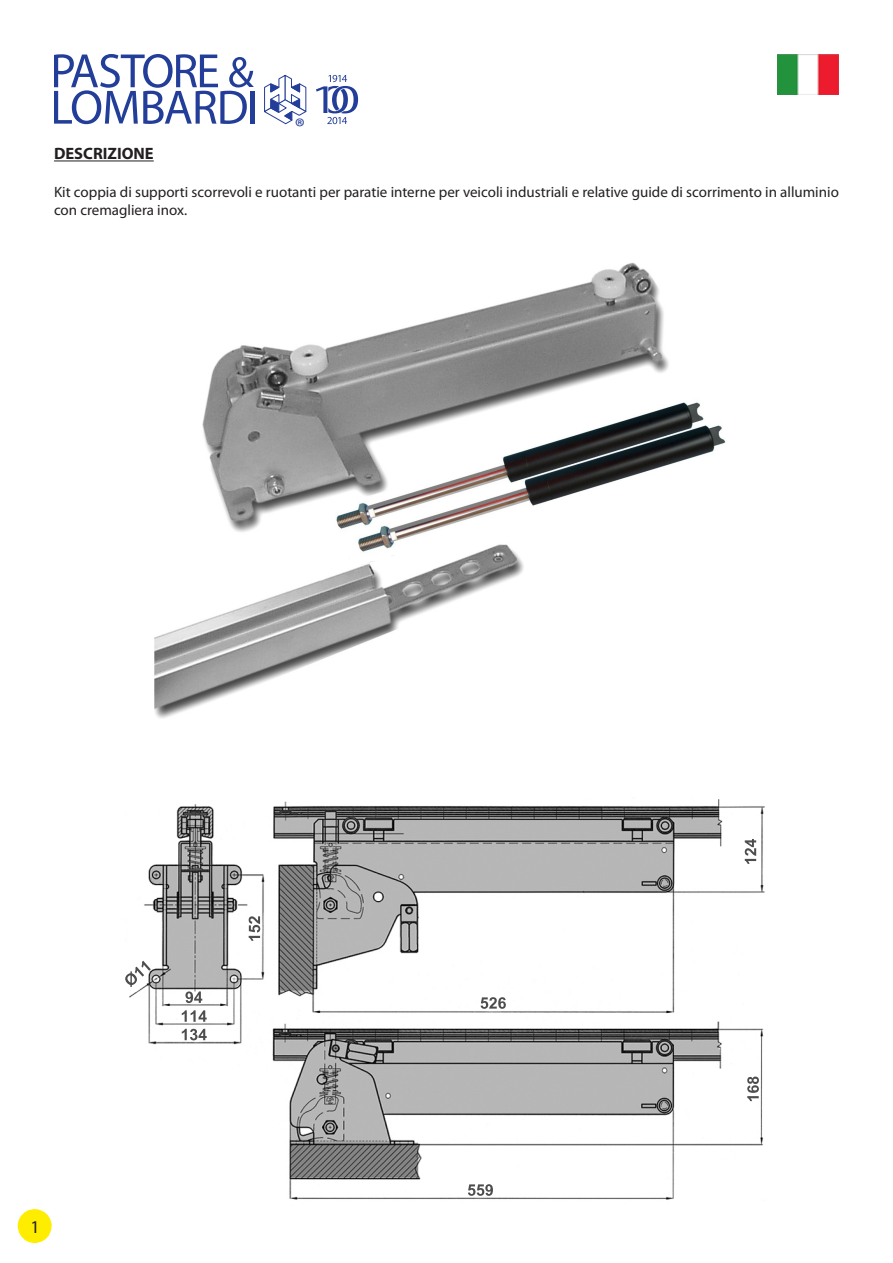
<style>
.page{position:relative;width:893px;height:1263px;background:#fff}
.page>*{position:absolute;margin:0;border:0;box-sizing:border-box;transform-origin:0 0}
.t1{font:24.3px "Myriad Pro";color:#233e98}
.t2{font:18px "Myriad Pro";color:#231f20}
.t3{font:700 16.5px "Myriad Pro";color:#231f20}
.t4{font:15px/18px "Myriad Pro";color:#231f20}
</style>
<div class="page">
<hr style="left:54px;top:161px;width:100px;height:1px;background:#231f20">
<svg style="left:54px;top:54px;width:200px;height:70px"></svg>
<hr style="left:250px;top:91px;width:4px;height:33px;background:#233e98">
<svg style="left:264px;top:74px;width:43px;height:51px"></svg>
<svg style="left:316px;top:75px;width:42px;height:49px"></svg>
<svg style="left:18px;top:1209px;width:34px;height:34px"></svg>
<img style="left:777px;top:54px;width:62px;height:40px">
<img style="left:154px;top:263px;width:572px;height:455px">
<img style="left:125px;top:797px;width:640px;height:403px">
<h1 class="t1" style="left:295px;top:112px;width:12px">®</h1>
<p class="t3" style="left:54px;top:143px;width:101px">DESCRIZIONE</p>
<p class="t4" style="left:54px;top:183px;width:786px">Kit coppia di supporti scorrevoli e ruotanti per paratie interne per veicoli industriali e relative guide di scorrimento in alluminio con cremagliera inox.</p>
<p class="t2" style="left:31px;top:1216px;width:11px">1</p>
</div>
